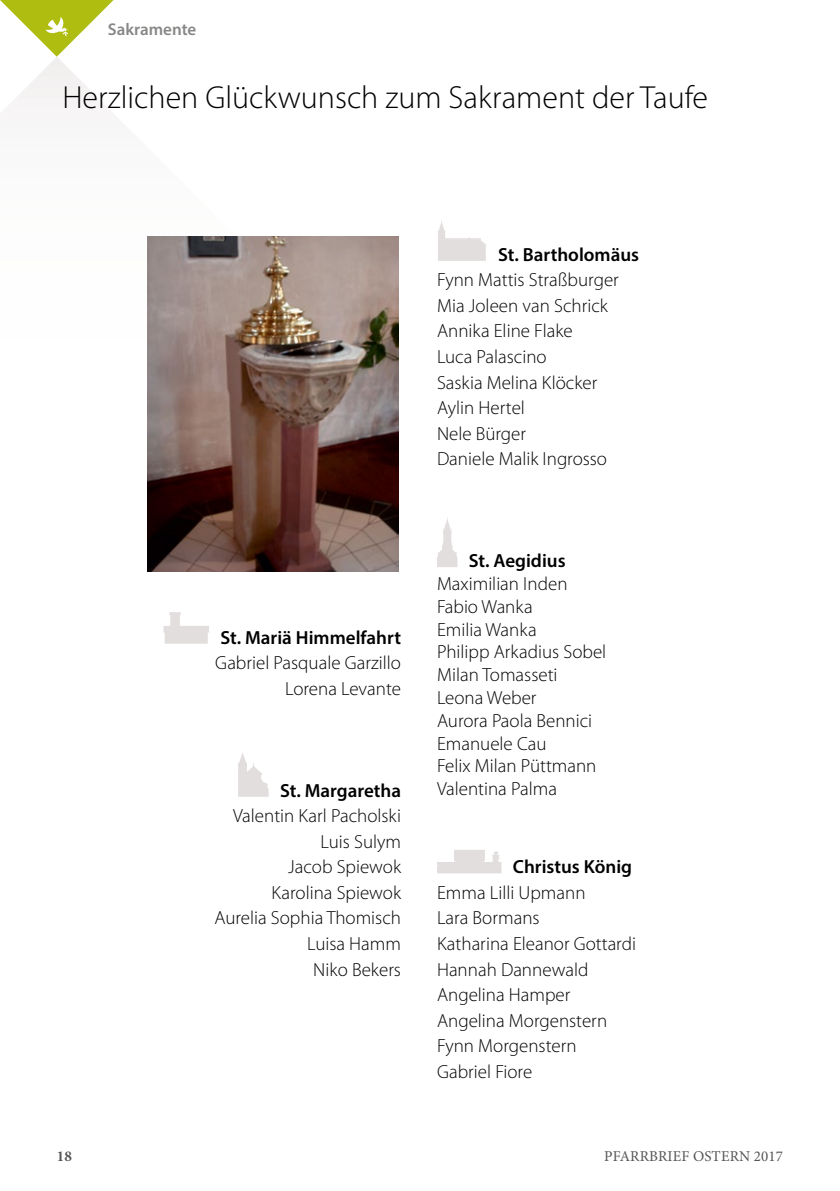
<style>
.page{position:relative;width:840px;height:1191px;background:#fff}
.page>*{position:absolute;margin:0;border:0;box-sizing:border-box;transform-origin:0 0}
.t1{font:300 32px "Myriad Pro";color:#000}
.t2{font:300 19px/25.6px "Myriad Pro";color:#000}
.t3{font:600 19px "Myriad Pro";color:#000}
.t4{font:600 17px "Myriad Pro";color:#878786}
.t5{font:15px "Minion Pro";letter-spacing:.01em;color:#565656}
.t6{font:700 15px "Minion Pro";color:#565656}
</style>
<div class="page">
<img style="left:147px;top:237px;width:251px;height:334px">
<svg style="left:0;top:0;width:114px;height:57px"></svg>
<svg style="left:163px;top:612px;width:46px;height:31px"></svg>
<svg style="left:238px;top:752px;width:30px;height:45px"></svg>
<svg style="left:438px;top:221px;width:48px;height:40px"></svg>
<svg style="left:437px;top:518px;width:20px;height:49px"></svg>
<svg style="left:437px;top:850px;width:64px;height:23px"></svg>
<p class="t4" style="left:108px;top:18px;width:90px">Sakramente</p>
<h1 class="t1" style="left:62px;top:78px;width:647px">Herzlichen Glückwunsch zum Sakrament der Taufe</h1>
<p class="t3" style="left:220px;top:625px;width:182px">St. Mariä Himmelfahrt</p>
<p class="t2" style="left:215px;top:650px;width:187px;text-align:right">Gabriel Pasquale Garzillo<br>Lorena Levante</p>
<p class="t3" style="left:280px;top:778px;width:122px">St. Margaretha</p>
<p class="t2" style="left:214px;top:803px;width:188px;text-align:right">Valentin Karl Pacholski<br>Luis Sulym<br>Jacob Spiewok<br>Karolina Spiewok<br>Aurelia Sophia Thomisch<br>Luisa Hamm<br>Niko Bekers</p>
<p class="t3" style="left:498px;top:242px;width:142px">St. Bartholomäus</p>
<p class="t2" style="left:437px;top:267px;width:183px">Fynn Mattis Straßburger<br>Mia Joleen van Schrick<br>Annika Eline Flake<br>Luca Palascino<br>Saskia Melina Klöcker<br>Aylin Hertel<br>Nele Bürger<br>Daniele Malik Ingrosso</p>
<p class="t3" style="left:468px;top:548px;width:98px">St. Aegidius</p>
<p class="t2" style="left:437px;top:572px;width:171px;line-height:22.8px">Maximilian Inden<br>Fabio Wanka<br>Emilia Wanka<br>Philipp Arkadius Sobel<br>Milan Tomasseti<br>Leona Weber<br>Aurora Paola Bennici<br>Emanuele Cau<br>Felix Milan Püttmann<br>Valentina Palma</p>
<p class="t3" style="left:512px;top:855px;width:121px">Christus König</p>
<p class="t2" style="left:437px;top:879px;width:200px">Emma Lilli Upmann<br>Lara Bormans<br>Katharina Eleanor Gottardi<br>Hannah Dannewald<br>Angelina Hamper<br>Angelina Morgenstern<br>Fynn Morgenstern<br>Gabriel Fiore</p>
<p class="t6" style="left:57px;top:1145px;width:17px">18</p>
<p class="t5" style="left:604px;top:1146px;width:180px">PFARRBRIEF OSTERN 2017</p>
</div>
